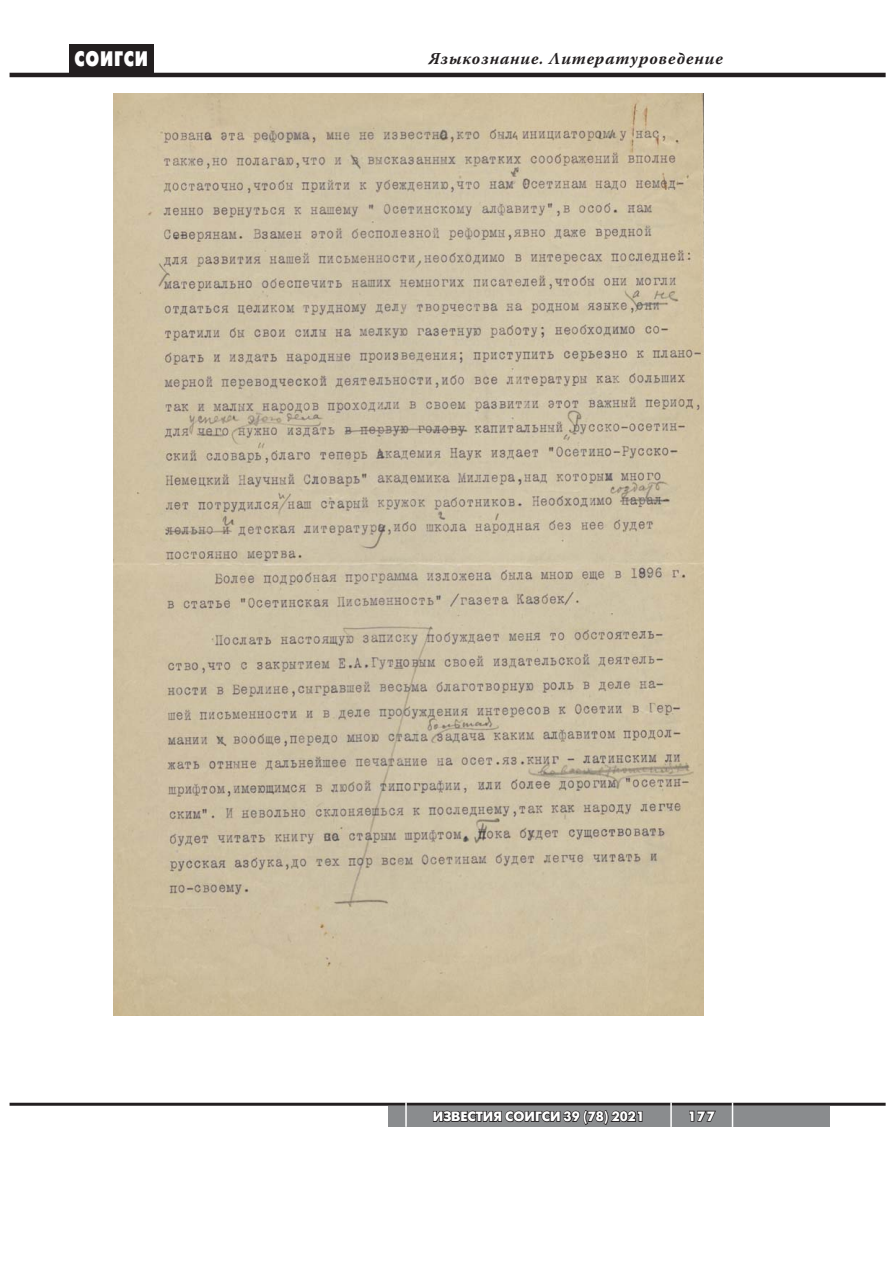
<style>
.page{position:relative;width:893px;height:1263px;background:#fff}
.page>*{position:absolute;margin:0;border:0;box-sizing:border-box;transform-origin:0 0}
.t1{font:21px "Futura Futuris Black C";letter-spacing:.05em;color:#fff;scale:.75 1}
.t2{font:italic 700 16.5px "Warnock Pro";letter-spacing:.05em;color:#231f20}
.t3{font:700 13.5px "Futura Futuris C";color:#fff}
</style>
<div class="page">
<div style="left:69px;top:44px;width:84px;height:29px;background:#231f20"></div>
<hr style="left:10px;top:73px;width:875px;height:4px;background:#231f20">
<hr style="left:10px;top:1103px;width:875px;height:3px;background:#231f20">
<div style="left:388px;top:1106px;width:441px;height:21px;background:#8a8c8e"></div>
<svg style="left:433px;top:1110px;width:82px;height:13px"></svg>
<div style="left:513px;top:1111px;width:12px;height:11px;border:2px solid #231f20;border-radius:50%"></div>
<div style="left:516px;top:1113px;width:6px;height:7px;border:2px solid #231f20;border-radius:50%"></div>
<svg style="left:524px;top:1110px;width:119px;height:15px"></svg>
<svg style="left:689px;top:1110px;width:27px;height:12px"></svg>
<svg style="left:732px;top:1102px;width:1px;height:25px"></svg>
<hr style="left:670px;top:1102px;width:2px;height:25px;background:#fff">
<hr style="left:405px;top:1102px;width:2px;height:25px;background:#fff">
<img style="left:113px;top:94px;width:590px;height:921px">
<p class="t1" style="left:75px;top:48px;width:99px">СОИГСИ</p>
<p class="t2" style="left:429px;top:48px;width:295px">Языкознание. Литературоведение</p>
<p class="t3" style="left:433px;top:1109px;width:213px">ИЗВЕСТИЯ СОИГСИ 39 (78) 2021</p>
<p class="t3" style="left:688px;top:1109px;width:28px">177</p>
</div>
